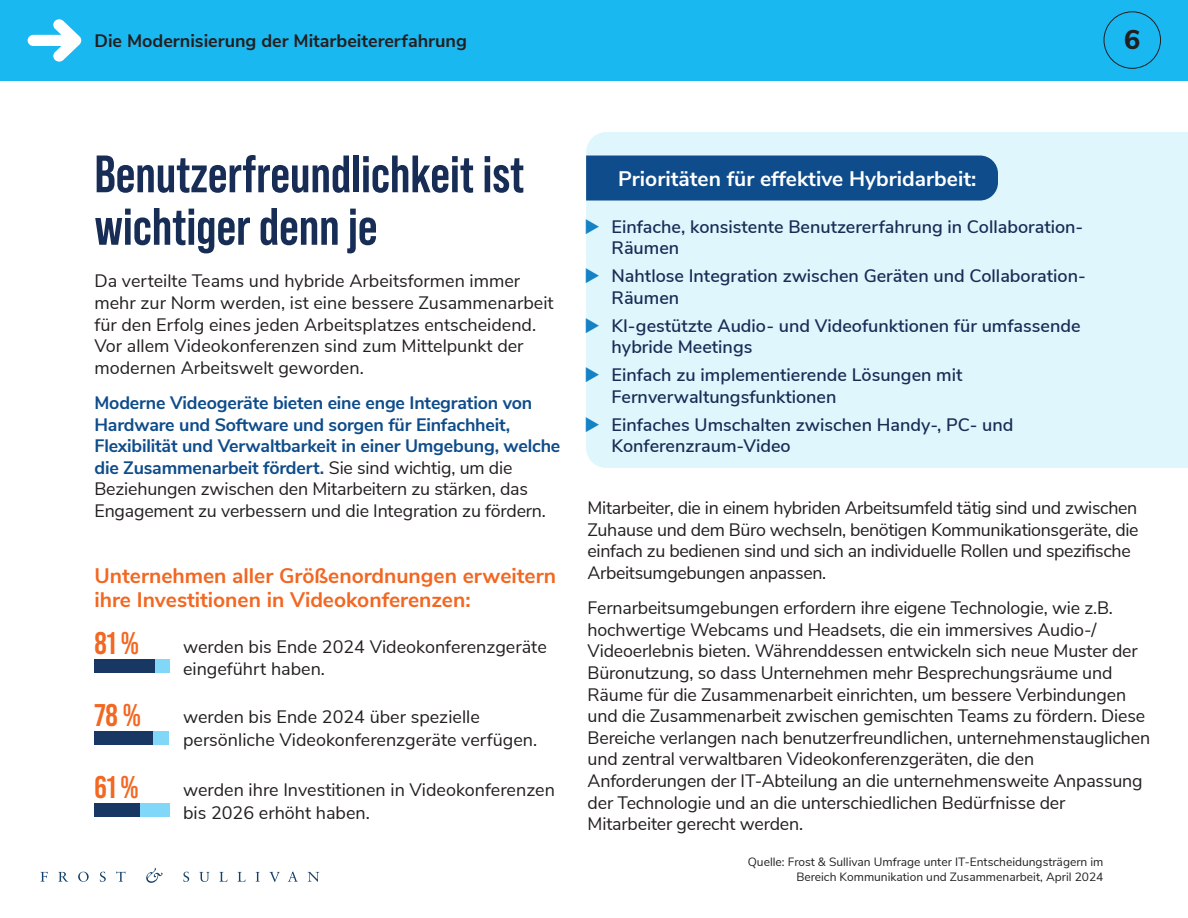
<style>
.page{position:relative;width:1188px;height:918px;background:#fff}
.page>*{position:absolute;margin:0;border:0;box-sizing:border-box;transform-origin:0 0}
._1st_Lvl_Header{font:700 52.5px/52.5px "Bebas Neue Pro";color:#172d55}
._1st_Lvl_Header-2{font:700 31.35px "Bebas Neue Pro";color:#f26722}
.t1{font:800 27px "Nunito Sans";color:#231f20}
._2nd_Lvl_Header{font:700 21px/24px "Nunito Sans";color:#f26722}
._2nd_Lvl_Header-2{font:700 21px "Nunito Sans";color:#fff}
.Body_Text{font:18px/21.6px "Nunito Sans";letter-spacing:-.01em;color:#231f20}
.Bullet_List{font:600 18px/21.6px "Nunito Sans";color:#172d55}
.Body_Text-2{font:700 18px/21.6px "Nunito Sans";letter-spacing:-.01em;color:#0e4c8b}
.t2{font:700 18px "Nunito Sans";color:#231f20}
.Body_Text-3{font:12px/15px "Nunito Sans";color:#231f20;text-align:right}
.s1{font-weight:400;color:#231f20}
</style>
<div class="page">
<div style="left:0;top:0;width:1188px;height:81px;background:#1ab8f1"></div>
<svg style="left:28px;top:19px;width:53px;height:43px"></svg>
<div style="left:1104px;top:11px;width:57px;height:58px;border:1px solid #231f20;border-radius:50%"></div>
<svg style="left:40px;top:872px;width:8px;height:10px"></svg>
<svg style="left:58px;top:872px;width:10px;height:10px"></svg>
<svg style="left:78px;top:872px;width:11px;height:10px"></svg>
<svg style="left:100px;top:872px;width:6px;height:10px"></svg>
<svg style="left:116px;top:872px;width:10px;height:10px"></svg>
<svg style="left:183px;top:872px;width:6px;height:10px"></svg>
<svg style="left:199px;top:872px;width:11px;height:10px"></svg>
<svg style="left:219px;top:872px;width:9px;height:10px"></svg>
<svg style="left:238px;top:872px;width:8px;height:10px"></svg>
<svg style="left:256px;top:872px;width:4px;height:10px"></svg>
<svg style="left:269px;top:872px;width:11px;height:10px"></svg>
<svg style="left:288px;top:872px;width:10px;height:10px"></svg>
<svg style="left:308px;top:872px;width:11px;height:10px"></svg>
<svg style="left:146px;top:868px;width:17px;height:15px"></svg>
<div style="left:586px;top:132px;width:602px;height:336px;background:#e0f6fd"></div>
<div style="left:155px;top:659px;width:14px;height:14px;background:#80d7f7"></div>
<div style="left:94px;top:659px;width:61px;height:14px;background:#183863"></div>
<div style="left:153px;top:731px;width:16px;height:14px;background:#80d7f7"></div>
<div style="left:94px;top:731px;width:59px;height:14px;background:#183863"></div>
<div style="left:140px;top:803px;width:29px;height:14px;background:#80d7f7"></div>
<div style="left:94px;top:803px;width:46px;height:14px;background:#183863"></div>
<div style="left:586px;top:156px;width:412px;height:45px;background:#0e4c8b"></div>
<svg style="left:586px;top:218px;width:13px;height:16px"></svg>
<svg style="left:586px;top:268px;width:13px;height:15px"></svg>
<svg style="left:586px;top:317px;width:13px;height:16px"></svg>
<svg style="left:586px;top:367px;width:13px;height:15px"></svg>
<svg style="left:586px;top:417px;width:13px;height:15px"></svg>
<p class="t2" style="left:94px;top:28px;width:374px">Die Modernisierung der Mitarbeitererfahrung</p>
<h3 class="t1" style="left:1124px;top:19px;width:18px">6</h3>
<h1 class="_1st_Lvl_Header" style="left:94px;top:147px;width:431px">Benutzerfreundlichkeit ist wichtiger denn je</h1>
<p class="Body_Text" style="left:94px;top:269px;width:461px">Da verteilte Teams und hybride Arbeitsformen immer mehr zur Norm werden, ist eine bessere Zusammenarbeit für den Erfolg eines jeden Arbeitsplatzes entscheidend.<br>Vor allem Videokonferenzen sind zum Mittelpunkt der modernen Arbeitswelt geworden.</p>
<p class="Body_Text-2" style="left:94px;top:391px;width:467px">Moderne Videogeräte bieten eine enge Integration von Hardware und Software und sorgen für Einfachheit, Flexibilität und Verwaltbarkeit in einer Umgebung, welche die Zusammenarbeit fördert. <span class="s1">Sie sind wichtig, um die Beziehungen zwischen den Mitarbeitern zu stärken, das Engagement zu verbessern und die Integration zu fördern.</span></p>
<h2 class="_2nd_Lvl_Header" style="left:94px;top:562px;width:463px">Unternehmen aller Größenordnungen erweitern ihre Investitionen in Videokonferenzen:</h2>
<p class="Body_Text" style="left:183px;top:634px;width:365px;line-height:22.5px">werden bis Ende 2024 Videokonferenzgeräte eingeführt haben.</p>
<h1 class="_1st_Lvl_Header-2" style="left:94px;top:625px;width:46px">81 %</h1>
<h1 class="_1st_Lvl_Header-2" style="left:94px;top:697px;width:48px">78 %</h1>
<h1 class="_1st_Lvl_Header-2" style="left:94px;top:769px;width:46px">61 %</h1>
<p class="Body_Text" style="left:183px;top:705px;width:356px;line-height:22.5px">werden bis Ende 2024 über spezielle persönliche Videokonferenzgeräte verfügen.</p>
<p class="Body_Text" style="left:183px;top:778px;width:373px;line-height:22.5px">werden ihre Investitionen in Videokonferenzen bis 2026 erhöht haben.</p>
<h2 class="_2nd_Lvl_Header-2" style="left:618px;top:163px;width:360px">Prioritäten für effektive Hybridarbeit:</h2>
<p class="Bullet_List" style="left:612px;top:214px;width:473px">Einfache, konsistente Benutzererfahrung in Collaboration-<br>Räumen</p>
<p class="Bullet_List" style="left:612px;top:264px;width:476px">Nahtlose Integration zwischen Geräten und Collaboration-<br>Räumen</p>
<p class="Bullet_List" style="left:612px;top:314px;width:470px">KI-gestützte Audio- und Videofunktionen für umfassende hybride Meetings</p>
<p class="Bullet_List" style="left:612px;top:363px;width:352px">Einfach zu implementierende Lösungen mit<br>Fernverwaltungsfunktionen</p>
<p class="Bullet_List" style="left:612px;top:413px;width:403px">Einfaches Umschalten zwischen Handy-, PC- und<br>Konferenzraum-Video</p>
<p class="Body_Text" style="left:588px;top:496px;width:553px">Mitarbeiter, die in einem hybriden Arbeitsumfeld tätig sind und zwischen Zuhause und dem Büro wechseln, benötigen Kommunikationsgeräte, die einfach zu bedienen sind und sich an individuelle Rollen und spezifische Arbeitsumgebungen anpassen.</p>
<p class="Body_Text" style="left:588px;top:596px;width:564px">Fernarbeitsumgebungen erfordern ihre eigene Technologie, wie z.B. hochwertige Webcams und Headsets, die ein immersives Audio-/ Videoerlebnis bieten. Währenddessen entwickeln sich neue Muster der Büronutzung, so dass Unternehmen mehr Besprechungsräume und Räume für die Zusammenarbeit einrichten, um bessere Verbindungen und die Zusammenarbeit zwischen gemischten Teams zu fördern. Diese Bereiche verlangen nach benutzerfreundlichen, unternehmenstauglichen und zentral verwaltbaren Videokonferenzgeräten, die den Anforderungen der IT-Abteilung an die unternehmensweite Anpassung der Technologie und an die unterschiedlichen Bedürfnisse der Mitarbeiter gerecht werden.</p>
<p class="Body_Text-3" style="left:748px;top:853px;width:357px">Quelle: Frost &amp; Sullivan Umfrage unter IT-Entscheidungsträgern im<br>Bereich Kommunikation und Zusammenarbeit, April 2024</p>
</div>
